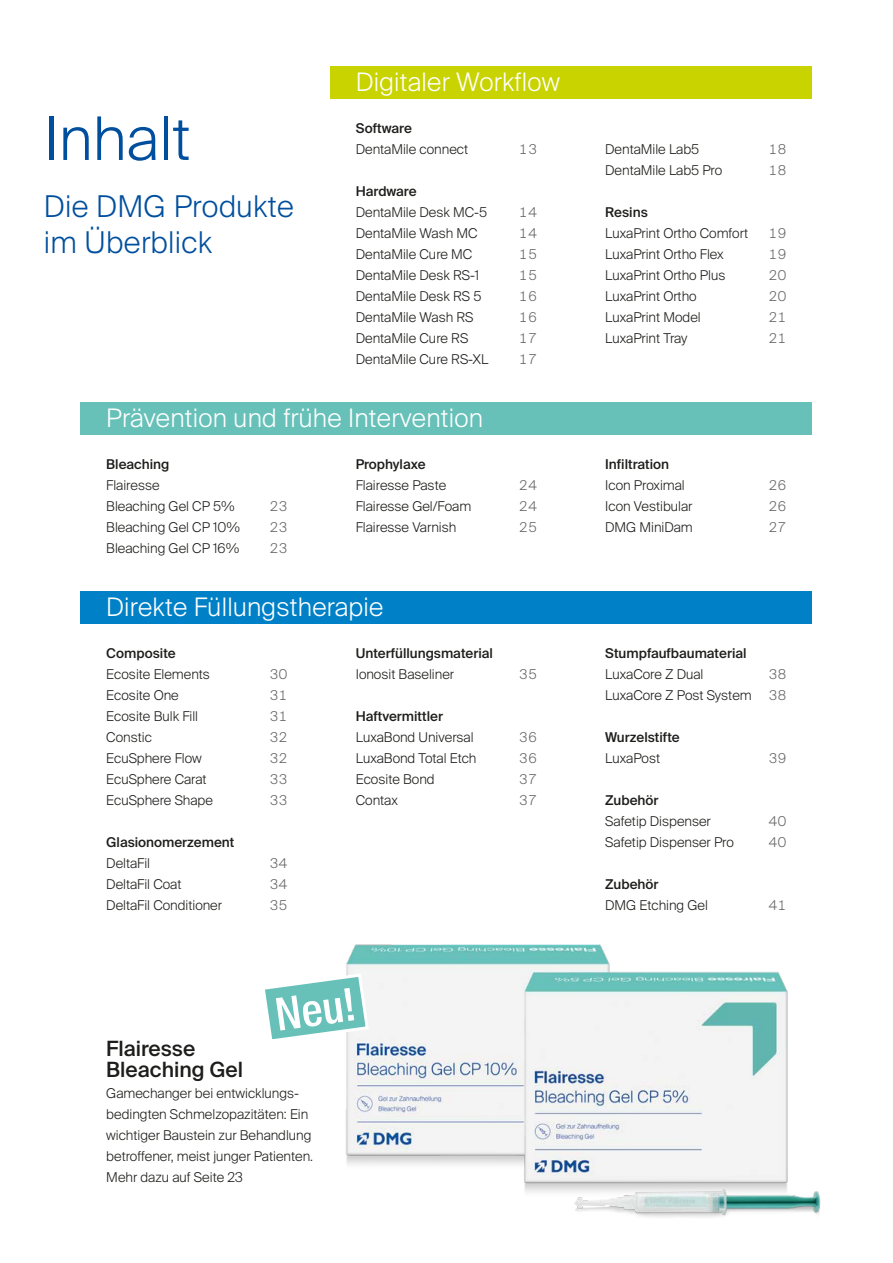
<style>
.page{position:relative;width:893px;height:1263px;background:#fff}
.page>*{position:absolute;margin:0;border:0;box-sizing:border-box;transform-origin:0 0}
.t1{font:300 60px "Suisse Intl";letter-spacing:.01em;color:#004f9e}
.t2{font:500 45px "Suisse Intl Cond";color:#fff}
.t3{font:300 30px/36px "Suisse Intl";letter-spacing:.01em;color:#004f9e}
.t4{font:300 25.5px "Suisse Intl";letter-spacing:.01em;color:#fff}
.t5{font:500 21px/21px "Suisse Intl";color:#1d1d1b}
.t6{font:300 13.5px/21px "Suisse Intl";color:#1d1d1b}
.t7{font:500 13.5px "Suisse Intl";color:#1d1d1b}
.t8{font:300 13.5px "Suisse Intl";color:#646363}
.s1{color:#646363}
</style>
<div class="page">
<img style="left:345px;top:944px;width:476px;height:273px">
<div style="left:81px;top:591px;width:731px;height:33px;background:#0081c7"></div>
<div style="left:81px;top:402px;width:731px;height:33px;background:#67c1b9"></div>
<div style="left:330px;top:66px;width:482px;height:33px;background:#c8d300"></div>
<svg style="left:265px;top:972px;width:106px;height:72px"></svg>
<h1 class="t1" style="left:44px;top:104px;width:148px">Inhalt</h1>
<h3 class="t3" style="left:44px;top:189px;width:251px">Die DMG Produkte im Überblick</h3>
<h3 class="t4" style="left:356px;top:68px;width:206px">Digitaler Workflow</h3>
<p class="t7" style="left:356px;top:121px;width:58px">Software</p>
<p class="t6" style="left:356px;top:139px;width:114px">DentaMile connect</p>
<p class="t8" style="left:519px;top:142px;width:20px">13</p>
<p class="t7" style="left:356px;top:184px;width:62px">Hardware</p>
<p class="t6" style="left:356px;top:202px;width:133px">DentaMile Desk MC-5</p>
<p class="t8" style="left:519px;top:205px;width:20px">14</p>
<p class="t6" style="left:356px;top:223px;width:123px">DentaMile Wash MC</p>
<p class="t8" style="left:519px;top:226px;width:20px">14</p>
<p class="t6" style="left:356px;top:244px;width:118px">DentaMile Cure MC</p>
<p class="t8" style="left:519px;top:247px;width:20px">15</p>
<p class="t6" style="left:356px;top:265px;width:125px">DentaMile Desk RS-1</p>
<p class="t8" style="left:519px;top:268px;width:20px">15</p>
<p class="t6" style="left:356px;top:286px;width:127px">DentaMile Desk RS 5</p>
<p class="t8" style="left:519px;top:289px;width:20px">16</p>
<p class="t6" style="left:356px;top:307px;width:119px">DentaMile Wash RS</p>
<p class="t8" style="left:519px;top:310px;width:20px">16</p>
<p class="t6" style="left:356px;top:328px;width:114px">DentaMile Cure RS</p>
<p class="t8" style="left:519px;top:331px;width:20px">17</p>
<p class="t6" style="left:356px;top:349px;width:134px">DentaMile Cure RS-XL</p>
<p class="t8" style="left:519px;top:352px;width:20px">17</p>
<h3 class="t4" style="left:106px;top:404px;width:378px">Prävention und frühe Intervention</h3>
<p class="t7" style="left:106px;top:457px;width:65px">Bleaching</p>
<p class="t6" style="left:106px;top:475px;width:130px">Flairesse<br>Bleaching Gel CP 5%</p>
<p class="t7" style="left:356px;top:457px;width:71px">Prophylaxe</p>
<p class="t6" style="left:356px;top:475px;width:92px">Flairesse Paste</p>
<p class="t8" style="left:519px;top:478px;width:20px">24</p>
<p class="t6" style="left:356px;top:496px;width:117px">Flairesse Gel/Foam</p>
<p class="t8" style="left:519px;top:499px;width:20px">24</p>
<p class="t6" style="left:356px;top:517px;width:102px">Flairesse Varnish</p>
<p class="t8" style="left:519px;top:520px;width:20px">25</p>
<p class="t8" style="left:269px;top:499px;width:20px">23</p>
<p class="t6" style="left:106px;top:517px;width:135px">Bleaching Gel CP 10%</p>
<p class="t8" style="left:269px;top:520px;width:20px">23</p>
<p class="t6" style="left:106px;top:538px;width:135px">Bleaching Gel CP 16%</p>
<p class="t8" style="left:269px;top:541px;width:20px">23</p>
<h3 class="t4" style="left:106px;top:592px;width:279px">Direkte Füllungstherapie</h3>
<p class="t7" style="left:106px;top:645px;width:71px">Composite</p>
<p class="t6" style="left:106px;top:664px;width:105px">Ecosite Elements</p>
<p class="t8" style="left:269px;top:666px;width:20px">30</p>
<p class="t6" style="left:106px;top:685px;width:74px">Ecosite One</p>
<p class="t8" style="left:269px;top:687px;width:20px">31</p>
<p class="t6" style="left:106px;top:706px;width:93px">Ecosite Bulk Fill</p>
<p class="t8" style="left:269px;top:708px;width:20px">31</p>
<p class="t6" style="left:106px;top:727px;width:47px">Constic</p>
<p class="t8" style="left:269px;top:729px;width:20px">32</p>
<p class="t6" style="left:106px;top:748px;width:97px">EcuSphere Flow</p>
<p class="t8" style="left:269px;top:750px;width:20px">32</p>
<p class="t6" style="left:106px;top:769px;width:102px">EcuSphere Carat</p>
<p class="t8" style="left:269px;top:771px;width:20px">33</p>
<p class="t6" style="left:106px;top:790px;width:108px">EcuSphere Shape</p>
<p class="t8" style="left:269px;top:792px;width:20px">33</p>
<p class="t7" style="left:106px;top:834px;width:130px">Glasionomerzement</p>
<p class="t6" style="left:106px;top:853px;width:45px">DeltaFil</p>
<p class="t8" style="left:269px;top:855px;width:20px">34</p>
<p class="t6" style="left:106px;top:874px;width:77px">DeltaFil Coat</p>
<p class="t8" style="left:269px;top:876px;width:20px">34</p>
<p class="t6" style="left:106px;top:895px;width:117px">DeltaFil Conditioner</p>
<p class="t8" style="left:269px;top:897px;width:20px">35</p>
<p class="t7" style="left:356px;top:645px;width:139px">Unterfüllungsmaterial</p>
<p class="t6" style="left:356px;top:664px;width:100px">Ionosit Baseliner</p>
<p class="t8" style="left:519px;top:666px;width:20px">35</p>
<p class="t7" style="left:356px;top:708px;width:89px">Haftvermittler</p>
<p class="t6" style="left:356px;top:727px;width:119px">LuxaBond Universal</p>
<p class="t8" style="left:519px;top:729px;width:20px">36</p>
<p class="t6" style="left:356px;top:748px;width:122px">LuxaBond Total Etch</p>
<p class="t8" style="left:519px;top:750px;width:20px">36</p>
<p class="t6" style="left:356px;top:769px;width:80px">Ecosite Bond</p>
<p class="t8" style="left:519px;top:771px;width:20px">37</p>
<p class="t6" style="left:356px;top:790px;width:44px">Contax</p>
<p class="t8" style="left:519px;top:792px;width:20px">37</p>
<h2 class="t2" style="left:272px;top:989px;width:82px;rotate:-8deg">Neu!</h2>
<h3 class="t5" style="left:106px;top:1038px;width:138px">Flairesse<br>Bleaching Gel</h3>
<p class="t6" style="left:106px;top:1083px;width:208px">Gamechanger bei entwicklungs&shy;bedingten Schmelzopazitäten: Ein wichtiger Baustein zur Behandlung betroffener, meist junger Patienten.<br>Mehr dazu auf Seite 23</p>
<p class="t6" style="left:605px;top:139px;width:95px">DentaMile Lab5</p>
<p class="t8" style="left:768px;top:142px;width:20px">18</p>
<p class="t6" style="left:605px;top:160px;width:119px">DentaMile Lab5 Pro</p>
<p class="t8" style="left:768px;top:163px;width:20px">18</p>
<p class="t7" style="left:605px;top:205px;width:44px">Resins</p>
<p class="t6" style="left:605px;top:223px;width:144px">LuxaPrint Ortho Comfort</p>
<p class="t8" style="left:768px;top:226px;width:20px">19</p>
<p class="t6" style="left:605px;top:244px;width:120px">LuxaPrint Ortho Flex</p>
<p class="t8" style="left:768px;top:247px;width:20px">19</p>
<p class="t6" style="left:605px;top:265px;width:122px">LuxaPrint Ortho Plus</p>
<p class="t8" style="left:768px;top:268px;width:20px">20</p>
<p class="t6" style="left:605px;top:286px;width:93px">LuxaPrint Ortho</p>
<p class="t8" style="left:768px;top:289px;width:20px">20</p>
<p class="t6" style="left:605px;top:307px;width:97px">LuxaPrint Model</p>
<p class="t8" style="left:768px;top:310px;width:20px">21</p>
<p class="t6" style="left:605px;top:328px;width:84px">LuxaPrint Tray</p>
<p class="t8" style="left:768px;top:331px;width:20px">21</p>
<p class="t7" style="left:605px;top:457px;width:65px">Infiltration</p>
<p class="t6" style="left:605px;top:475px;width:81px">Icon Proximal</p>
<p class="t8" style="left:768px;top:478px;width:20px">26</p>
<p class="t6" style="left:605px;top:496px;width:89px">Icon Vestibular</p>
<p class="t8" style="left:768px;top:499px;width:20px">26</p>
<p class="t6" style="left:605px;top:517px;width:89px">DMG MiniDam</p>
<p class="t8" style="left:768px;top:520px;width:20px">27</p>
<p class="t7" style="left:605px;top:645px;width:143px">Stumpfaufbaumaterial</p>
<p class="t6" style="left:605px;top:664px;width:100px">LuxaCore Z Dual</p>
<p class="t6" style="left:605px;top:664px;width:183px;text-align:right"><span class="s1">38<br></span>LuxaCore Z Post System <span class="s1">38</span></p>
<p class="t7" style="left:605px;top:729px;width:76px">Wurzelstifte</p>
<p class="t6" style="left:605px;top:748px;width:56px">LuxaPost</p>
<p class="t8" style="left:768px;top:750px;width:20px">39</p>
<p class="t7" style="left:605px;top:792px;width:55px">Zubehör</p>
<p class="t6" style="left:605px;top:811px;width:107px">Safetip Dispenser</p>
<p class="t8" style="left:768px;top:813px;width:20px">40</p>
<p class="t6" style="left:605px;top:832px;width:130px">Safetip Dispenser Pro</p>
<p class="t8" style="left:768px;top:834px;width:20px">40</p>
<p class="t7" style="left:605px;top:876px;width:55px">Zubehör</p>
<p class="t6" style="left:605px;top:895px;width:104px">DMG Etching Gel</p>
<p class="t8" style="left:768px;top:897px;width:20px">41</p>
</div>
